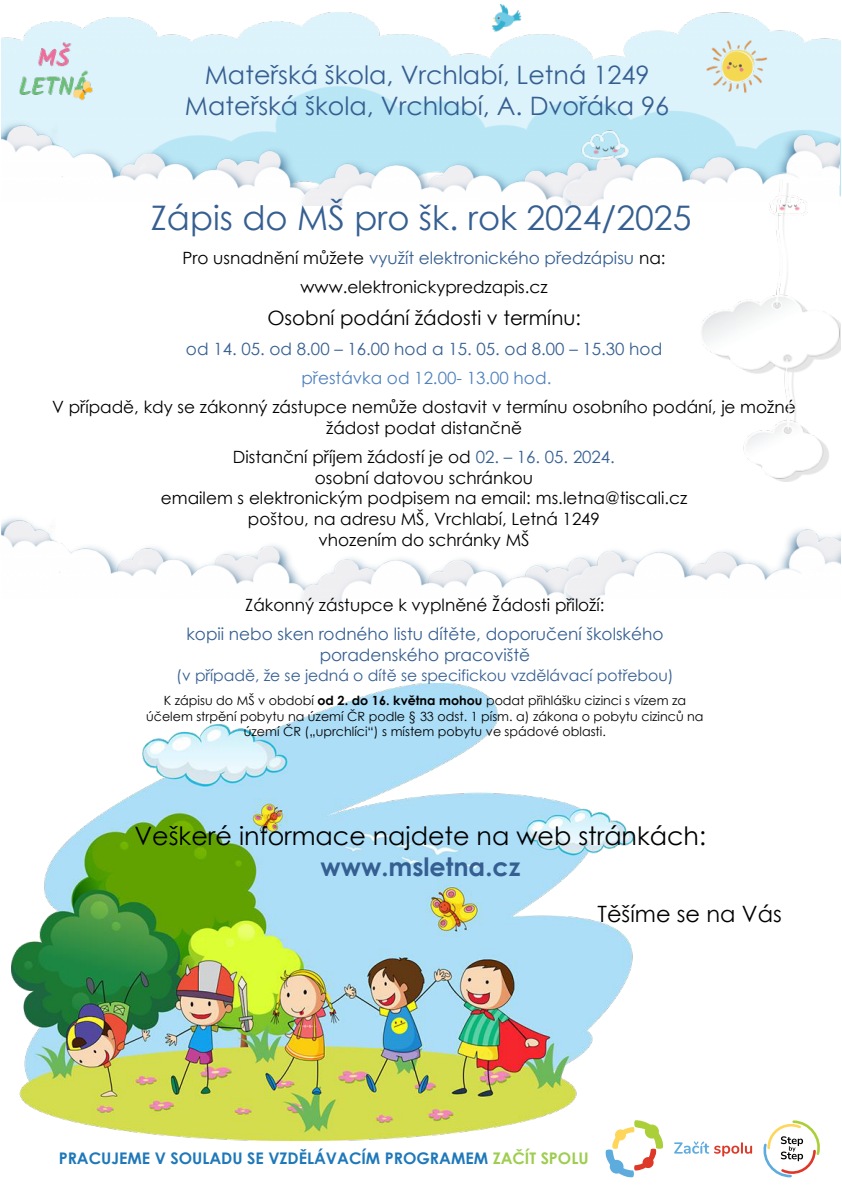
<style>
.page{position:relative;width:842px;height:1191px;background:#fff}
.page>*{position:absolute;margin:0;border:0;box-sizing:border-box;transform-origin:0 0}
.t1{font:33.8px "Century Gothic";color:#365f91}
.t2{font:25.4px/31.1px "Century Gothic";color:#365f91;text-align:center}
.t3{font:25.4px "Century Gothic";color:#000}
.t4{font:700 25.4px "Century Gothic";color:#365f91}
.t5{font:22.5px "Century Gothic";color:#000}
.t6{font:19.8px "Century Gothic";color:#000}
.t7{font:16.9px/20.8px "Century Gothic";color:#000;text-align:center}
.t8{font:16.9px/20.8px "Century Gothic";color:#365f91;text-align:center}
.t9{font:16.9px "Century Gothic";color:#4f81bd}
.t10{font:700 16px "Century Gothic";color:#1e78b9}
.t11{font:15.6px "Century Gothic";color:#365f91}
.t12{font:12.7px/15.6px "Century Gothic";color:#000;text-align:center}
.s1{color:#365f91}
.s2{font-weight:700}
.s3{color:#9ecd4f}
</style>
<div class="page">
<img style="left:2px;top:21px;width:838px;height:149px">
<img style="left:2px;top:518px;width:838px;height:84px">
<img style="left:2px;top:119px;width:837px;height:58px">
<img style="left:11px;top:683px;width:622px;height:457px">
<img style="left:10px;top:33px;width:64px;height:77px">
<img style="left:74px;top:4px;width:734px;height:202px">
<img style="left:700px;top:180px;width:140px;height:301px">
<svg style="left:606px;top:1120px;width:58px;height:57px"></svg>
<svg style="left:674px;top:1141px;width:78px;height:15px"></svg>
<svg style="left:763px;top:1120px;width:57px;height:57px"></svg>
<h2 class="t2" style="left:185px;top:59px;width:486px">Mateřská škola, Vrchlabí, Letná 1249<br>Mateřská škola, Vrchlabí, A. Dvořáka 96</h2>
<h1 class="t1" style="left:151px;top:194px;width:542px">Zápis do MŠ pro šk. rok 2024/2025</h1>
<p class="t7" style="left:182px;top:242px;width:485px;line-height:29.2px">Pro usnadnění můžete <span class="s1">využít elektronického předzápisu</span> na: www.elektronickypredzapis.cz</p>
<p class="t6" style="left:267px;top:303px;width:315px">Osobní podání žádosti v termínu:</p>
<p class="t8" style="left:186px;top:338px;width:478px">od 14. 05. od 8.00 – 16.00 hod a 15. 05. od 8.00 – 15.30 hod</p>
<p class="t9" style="left:301px;top:366px;width:251px">přestávka od 12.00- 13.00 hod.</p>
<p class="t7" style="left:52px;top:396px;width:745px">V případě, kdy se zákonný zástupce nemůže dostavit v termínu osobního podání, je možné žádost podat distančně</p>
<p class="t7" style="left:161px;top:446px;width:528px">Distanční příjem žádostí je od <span class="s1">02. – 16. 05. 2024.<br></span>osobní datovou schránkou<br>emailem s elektronickým podpisem na email: ms.letna@tiscali.cz poštou, na adresu MŠ, Vrchlabí, Letná 1249<br>vhozením do schránky MŠ</p>
<p class="t7" style="left:245px;top:594px;width:361px">Zákonný zástupce k vyplněné Žádosti přiloží:</p>
<p class="t8" style="left:186px;top:623px;width:479px">kopii nebo sken rodného listu dítěte, doporučení školského poradenského pracoviště</p>
<p class="t11" style="left:176px;top:664px;width:499px">(v případě, že se jedná o dítě se specifickou vzdělávací potřebou)</p>
<p class="t12" style="left:146px;top:692px;width:559px">K zápisu do MŠ v období <span class="s2">od 2. do 16. května mohou</span> podat přihlášku cizinci s vízem za účelem strpění pobytu na území ČR podle § 33 odst. 1 písm. a) zákona o pobytu cizinců na území ČR („uprchlíci“) s místem pobytu ve spádové oblasti.</p>
<h2 class="t3" style="left:134px;top:818px;width:573px">Veškeré informace najdete na web stránkách:</h2>
<h2 class="t4" style="left:320px;top:847px;width:201px">www.msletna.cz</h2>
<h3 class="t5" style="left:597px;top:898px;width:186px">Těšíme se na Vás</h3>
<p class="t10" style="left:59px;top:1146px;width:531px">PRACUJEME V SOULADU SE VZDĚLÁVACÍM PROGRAMEM <span class="s3">ZAČÍT SPOLU</span></p>
</div>
